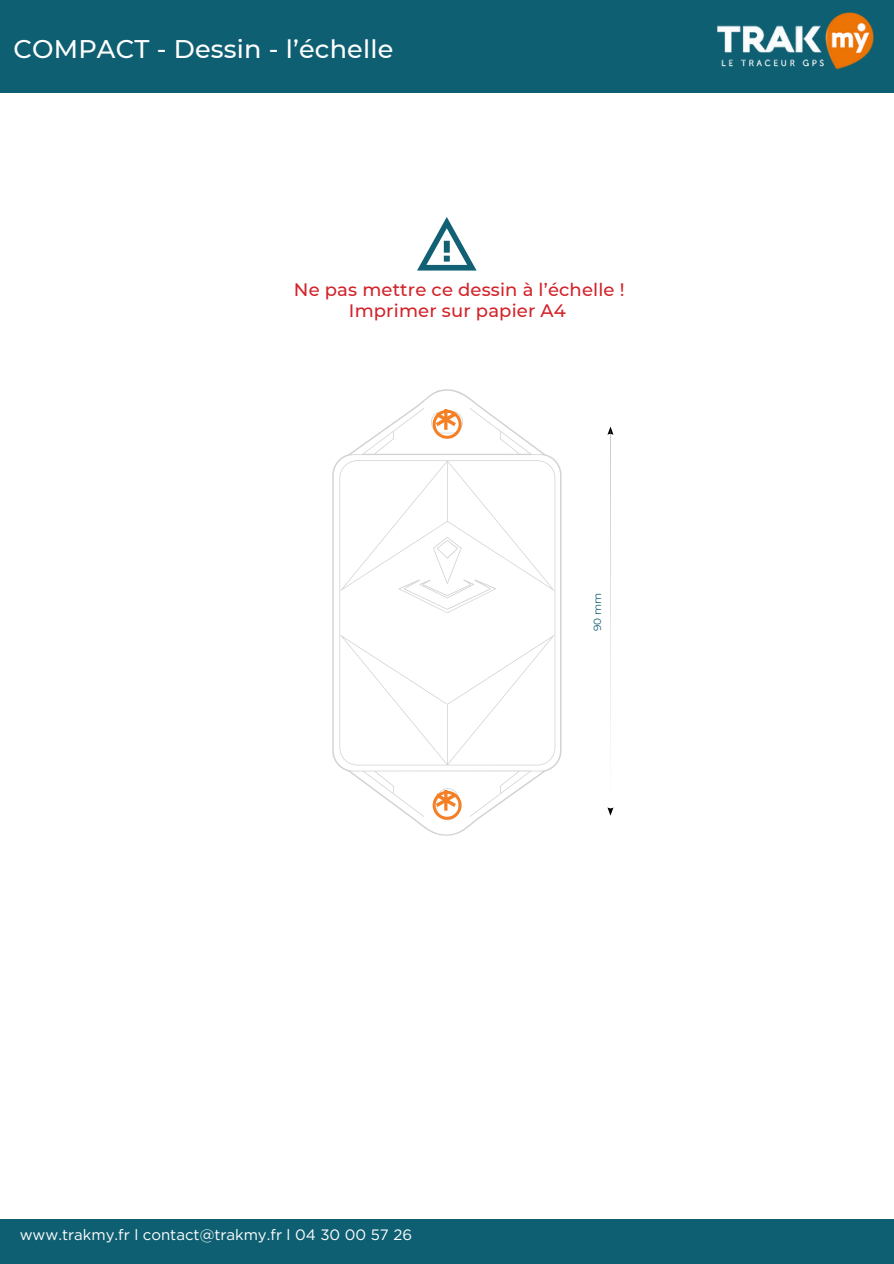
<style>
.page{position:relative;width:894px;height:1264px;background:#fff}
.page>*{position:absolute;margin:0;border:0;box-sizing:border-box;transform-origin:0 0}
.t1{font:500 55.5px "Montserrat";color:#f47f24}
.t2{font:500 25.5px "Montserrat";letter-spacing:.01em;color:#fff}
.t3{font:500 18px/21.3px "Montserrat";letter-spacing:.01em;color:#d2232a;text-align:center}
.t4{font:15px "Gotham";color:#fff}
.t5{font:10.5px "Montserrat";color:#105f72}
</style>
<div class="page">
<div style="left:0;top:0;width:893px;height:93px;background:#0f5f72"></div>
<img style="left:717px;top:13px;width:156px;height:56px">
<svg style="left:417px;top:217px;width:59px;height:53px"></svg>
<svg style="left:332px;top:389px;width:229px;height:446px"></svg>
<div style="left:432px;top:410px;width:29px;height:29px;border:3px solid #f47f24;border-radius:50%"></div>
<div style="left:432px;top:790px;width:29px;height:29px;border:3px solid #f47f24;border-radius:50%"></div>
<div style="left:0;top:1218px;width:893px;height:45px;background:#0f5f72"></div>
<svg style="left:607px;top:807px;width:6px;height:8px"></svg>
<svg style="left:607px;top:426px;width:6px;height:9px"></svg>
<hr style="left:610px;top:431px;width:1px;height:382px;background:#617688">
<p class="t2" style="left:13px;top:33px;width:381px">COMPACT - Dessin - l’échelle</p>
<p class="t3" style="left:294px;top:278px;width:332px">Ne pas mettre ce dessin à l’échelle !<br>Imprimer sur papier A4</p>
<p class="t1" style="left:434px;top:396px;width:24px">*</p>
<p class="t1" style="left:434px;top:777px;width:24px">*</p>
<h2 class="t5" style="left:591px;top:631px;width:40px;rotate:-90deg">90 mm</h2>
<p class="t4" style="left:20px;top:1225px;width:394px">www.trakmy.fr l contact@trakmy.fr l 04 30 00 57 26</p>
</div>
